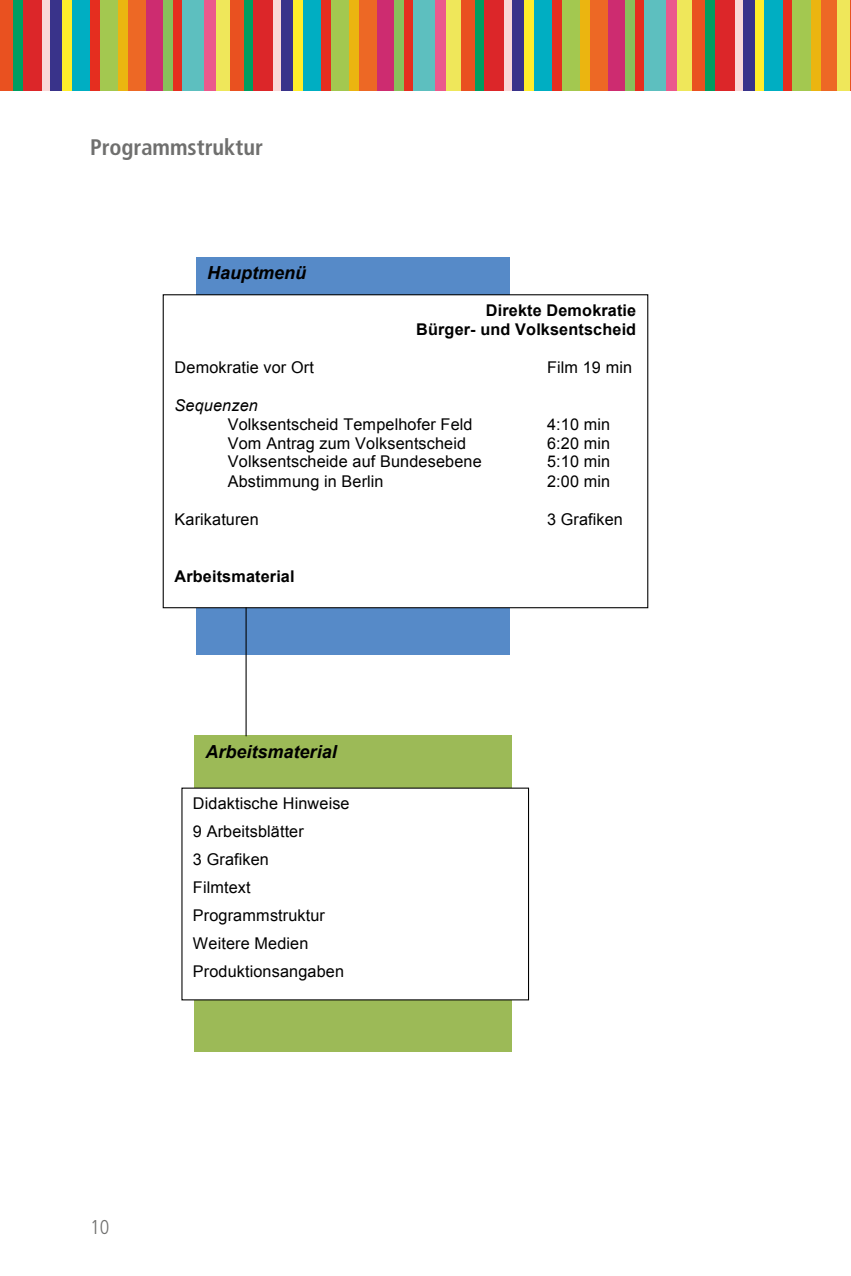
<style>
.page{position:relative;width:851px;height:1276px;background:#fff}
.page>*{position:absolute;margin:0;border:0;box-sizing:border-box;transform-origin:0 0}
.t1{font:700 condensed 22.5px "Frutiger LT Std";color:#6f6f6e}
.t2{font:300 condensed 20px "Frutiger LT Std";color:#6f6f6e}
.t3{font:italic 700 18px "Arial";color:#000}
.t4{font:16.25px/28px "Arial";letter-spacing:.01em;color:#000}
.t5{font:700 16.25px/18.8px "Arial";letter-spacing:.01em;color:#000;text-align:right}
.t6{font:italic 16.25px "Arial";letter-spacing:.01em;color:#000}
</style>
<div class="page">
<div style="left:0;top:0;width:13px;height:90px;background:#e95120"></div>
<div style="left:13px;top:0;width:10px;height:90px;background:#009d61"></div>
<div style="left:23px;top:0;width:19px;height:90px;background:#dc2629"></div>
<div style="left:42px;top:0;width:9px;height:90px;background:#f9d9d8"></div>
<div style="left:51px;top:0;width:11px;height:90px;background:#39338a"></div>
<div style="left:62px;top:0;width:10px;height:90px;background:#ffee2a"></div>
<div style="left:72px;top:0;width:18px;height:90px;background:#00aec2"></div>
<div style="left:90px;top:0;width:10px;height:90px;background:#e52e1f"></div>
<div style="left:100px;top:0;width:18px;height:90px;background:#a3c850"></div>
<div style="left:118px;top:0;width:10px;height:90px;background:#ebb510"></div>
<div style="left:128px;top:0;width:18px;height:90px;background:#ed6825"></div>
<div style="left:146px;top:0;width:17px;height:90px;background:#cd2c70"></div>
<div style="left:163px;top:0;width:10px;height:90px;background:#88c05b"></div>
<div style="left:173px;top:0;width:10px;height:90px;background:#e52e1f"></div>
<div style="left:183px;top:0;width:21px;height:90px;background:#5dbfbf"></div>
<div style="left:204px;top:0;width:11px;height:90px;background:#eb598c"></div>
<div style="left:215px;top:0;width:15px;height:90px;background:#efe75a"></div>
<div style="left:230px;top:0;width:14px;height:90px;background:#e95120"></div>
<div style="left:244px;top:0;width:9px;height:90px;background:#009d61"></div>
<div style="left:253px;top:0;width:20px;height:90px;background:#dc2629"></div>
<div style="left:273px;top:0;width:8px;height:90px;background:#f9d9d8"></div>
<div style="left:281px;top:0;width:12px;height:90px;background:#39338a"></div>
<div style="left:293px;top:0;width:10px;height:90px;background:#ffee2a"></div>
<div style="left:303px;top:0;width:18px;height:90px;background:#00aec2"></div>
<div style="left:321px;top:0;width:10px;height:90px;background:#e52e1f"></div>
<div style="left:331px;top:0;width:18px;height:90px;background:#a3c850"></div>
<div style="left:349px;top:0;width:10px;height:90px;background:#ebb510"></div>
<div style="left:359px;top:0;width:18px;height:90px;background:#ed6825"></div>
<div style="left:377px;top:0;width:16px;height:90px;background:#cd2c70"></div>
<div style="left:393px;top:0;width:10px;height:90px;background:#88c05b"></div>
<div style="left:403px;top:0;width:10px;height:90px;background:#e52e1f"></div>
<div style="left:413px;top:0;width:22px;height:90px;background:#5dbfbf"></div>
<div style="left:435px;top:0;width:11px;height:90px;background:#eb598c"></div>
<div style="left:446px;top:0;width:15px;height:90px;background:#efe75a"></div>
<div style="left:461px;top:0;width:13px;height:90px;background:#e95120"></div>
<div style="left:474px;top:0;width:10px;height:90px;background:#009d61"></div>
<div style="left:484px;top:0;width:20px;height:90px;background:#dc2629"></div>
<div style="left:504px;top:0;width:8px;height:90px;background:#f9d9d8"></div>
<div style="left:512px;top:0;width:12px;height:90px;background:#39338a"></div>
<div style="left:524px;top:0;width:10px;height:90px;background:#ffee2a"></div>
<div style="left:534px;top:0;width:18px;height:90px;background:#00aec2"></div>
<div style="left:552px;top:0;width:10px;height:90px;background:#e52e1f"></div>
<div style="left:562px;top:0;width:18px;height:90px;background:#a3c850"></div>
<div style="left:580px;top:0;width:10px;height:90px;background:#ebb510"></div>
<div style="left:590px;top:0;width:18px;height:90px;background:#ed6825"></div>
<div style="left:608px;top:0;width:16px;height:90px;background:#cd2c70"></div>
<div style="left:624px;top:0;width:10px;height:90px;background:#88c05b"></div>
<div style="left:634px;top:0;width:10px;height:90px;background:#e52e1f"></div>
<div style="left:644px;top:0;width:21px;height:90px;background:#5dbfbf"></div>
<div style="left:665px;top:0;width:12px;height:90px;background:#eb598c"></div>
<div style="left:677px;top:0;width:15px;height:90px;background:#efe75a"></div>
<div style="left:692px;top:0;width:13px;height:90px;background:#e95120"></div>
<div style="left:705px;top:0;width:10px;height:90px;background:#009d61"></div>
<div style="left:715px;top:0;width:20px;height:90px;background:#dc2629"></div>
<div style="left:735px;top:0;width:8px;height:90px;background:#f9d9d8"></div>
<div style="left:743px;top:0;width:11px;height:90px;background:#39338a"></div>
<div style="left:754px;top:0;width:10px;height:90px;background:#ffee2a"></div>
<div style="left:764px;top:0;width:18px;height:90px;background:#00aec2"></div>
<div style="left:782px;top:0;width:10px;height:90px;background:#e52e1f"></div>
<div style="left:792px;top:0;width:18px;height:90px;background:#a3c850"></div>
<div style="left:810px;top:0;width:10px;height:90px;background:#ebb510"></div>
<div style="left:820px;top:0;width:18px;height:90px;background:#ed6825"></div>
<div style="left:836px;top:0;width:14px;height:90px;background:#efe75a"></div>
<hr style="left:850px;top:0;width:1px;height:90px;background:#e95120">
<div style="left:195px;top:736px;width:317px;height:316px;background:#9cba57"></div>
<div style="left:196px;top:257px;width:314px;height:398px;background:#568ac8"></div>
<div style="left:163px;top:295px;width:484px;height:312px;background:#fff"></div>
<div style="left:163px;top:294px;width:485px;height:314px;border:1px solid #000"></div>
<hr style="left:245px;top:608px;width:1px;height:128px;background:#000">
<div style="left:182px;top:788px;width:346px;height:211px;background:#fff"></div>
<h1 class="t1" style="left:90px;top:134px;width:174px">Programmstruktur</h1>
<p class="t3" style="left:207px;top:261px;width:100px">Hauptmenü</p>
<p class="t5" style="left:416px;top:301px;width:221px">Direkte Demokratie<br>Bürger- und Volksentscheid</p>
<p class="t4" style="left:174px;top:353px;width:141px">Demokratie vor Ort</p>
<p class="t4" style="left:547px;top:353px;width:87px">Film 19 min</p>
<p class="t6" style="left:174px;top:394px;width:85px">Sequenzen</p>
<p class="t4" style="left:228px;top:410px;width:246px">Volksentscheid Tempelhofer Feld</p>
<p class="t4" style="left:547px;top:410px;width:65px">4:10 min</p>
<p class="t4" style="left:228px;top:429px;width:240px">Vom Antrag zum Volksentscheid</p>
<p class="t4" style="left:547px;top:429px;width:65px">6:20 min</p>
<p class="t4" style="left:228px;top:448px;width:255px">Volksentscheide auf Bundesebene</p>
<p class="t4" style="left:547px;top:448px;width:65px">5:10 min</p>
<p class="t4" style="left:228px;top:467px;width:157px">Abstimmung in Berlin</p>
<p class="t4" style="left:547px;top:467px;width:65px">2:00 min</p>
<p class="t4" style="left:174px;top:505px;width:86px">Karikaturen</p>
<p class="t4" style="left:547px;top:505px;width:77px">3 Grafiken</p>
<p class="t5" style="left:174px;top:567px;width:122px">Arbeitsmaterial</p>
<p class="t3" style="left:205px;top:739px;width:133px">Arbeitsmaterial</p>
<p class="t4" style="left:193px;top:789px;width:158px">Didaktische Hinweise<br>9 Arbeitsblätter<br>3 Grafiken<br>Filmtext<br>Programmstruktur<br>Weitere Medien<br>Produktionsangaben</p>
<p class="t2" style="left:90px;top:1216px;width:21px">10</p>
</div>
